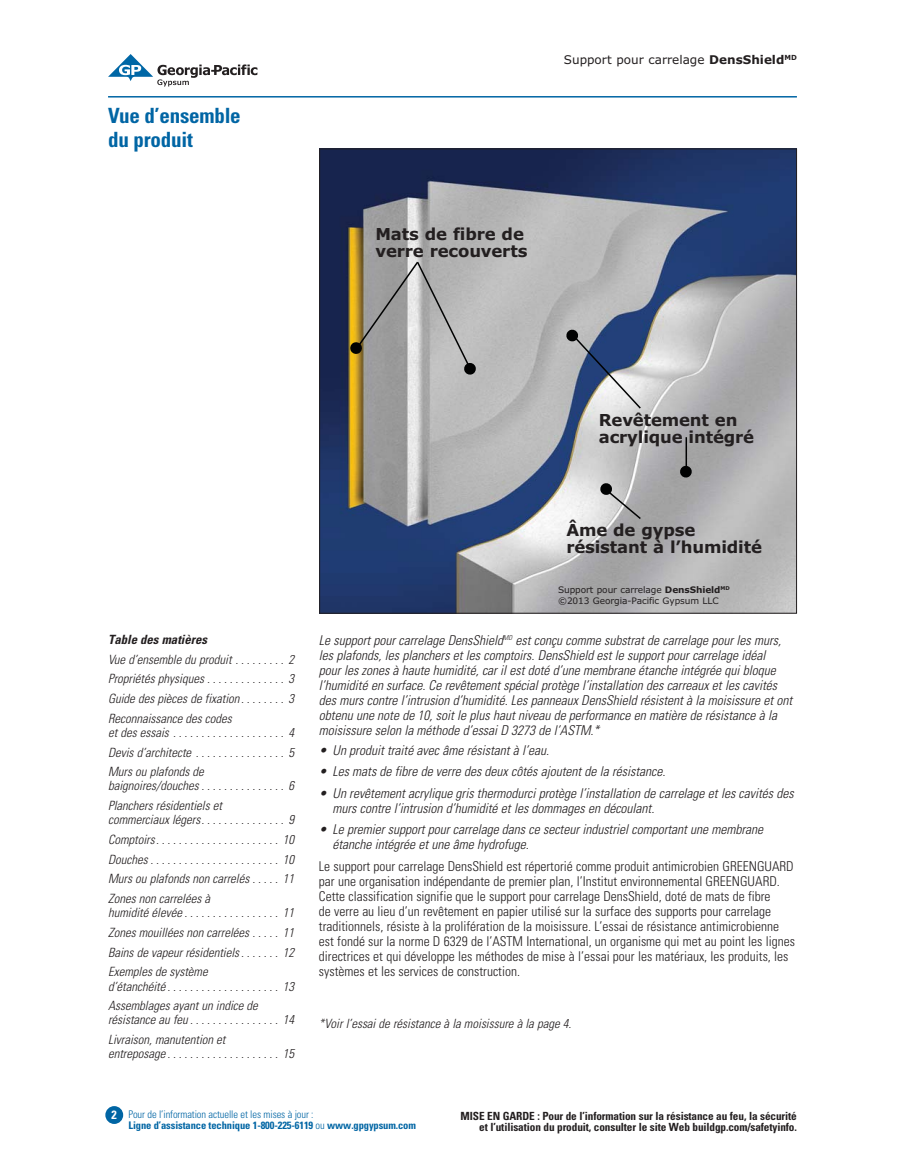
<style>
.page{position:relative;width:905px;height:1175px;background:#fff}
.page>*{position:absolute;margin:0;border:0;box-sizing:border-box;transform-origin:0 0}
.t1{font:700 condensed 21px/24px "Univers LT Std";letter-spacing:-.01em;color:#0065a4}
.t2{font:700 16.5px/17.2px "Verdana";letter-spacing:-.01em;color:#231f20}
.t3{font:italic 300 condensed 13.5px/15px "Univers LT Std";color:#231f20}
.t4{font:300 condensed 13.5px/15px "Univers LT Std";color:#231f20}
.t5{font:italic 300 condensed 12.75px/19.6px "Univers LT Std";color:#231f20;text-align:justify}
.t6{font:italic 700 condensed 12.75px "Univers LT Std";color:#231f20}
.t7{font:12px "Verdana";color:#231f20}
.t8{font:700 condensed 12px "Univers LT Std";color:#fff}
.t9{font:700 condensed 11.25px/11.2px "Univers LT Std";letter-spacing:-.01em;color:#231f20;text-align:right}
.t10{font:700 condensed 10.5px/11.2px "Univers LT Std";letter-spacing:-.01em;color:#0065a4}
.t11{font:9px/10.8px "Verdana";letter-spacing:-.01em;color:#231f20}
.s1{font-weight:700}
.s2{font-weight:300}
</style>
<div class="page">
<svg style="left:108px;top:54px;width:149px;height:32px"></svg>
<hr style="left:108px;top:96px;width:688px;height:2px;background:#0065a4">
<div style="left:106px;top:1106px;width:16px;height:17px;background:#0065a4;border-radius:50%"></div>
<div style="left:105px;top:1106px;width:18px;height:17px;border:2px solid #0065a4;border-radius:50%"></div>
<img style="left:321px;top:150px;width:474px;height:461px">
<svg style="left:349px;top:260px;width:127px;height:115px;background:#aca89c"></svg>
<svg style="left:599px;top:482px;width:43px;height:38px;background:#b0b0b1"></svg>
<hr style="left:685px;top:437px;width:2px;height:33px;background:#010202">
<svg style="left:679px;top:465px;width:13px;height:13px"></svg>
<svg style="left:565px;top:329px;width:77px;height:81px;background:#7b88a0"></svg>
<h1 class="t1" style="left:108px;top:105px;width:134px">Vue d’ensemble du produit</h1>
<p class="t7" style="left:564px;top:55px;width:234px">Support pour carrelage <span class="s1">DensShield</span><sup>MD</sup></p>
<p class="t2" style="left:375px;top:227px;width:153px">Mats de fibre de verre recouverts</p>
<p class="t2" style="left:598px;top:413px;width:157px">Revêtement en acrylique intégré</p>
<p class="t6" style="left:108px;top:633px;width:101px">Table des matières</p>
<p class="t5" style="left:108px;top:650px;width:188px">Vue d’ensemble du produit . . . . . . . . . 2<br>Propriétés physiques . . . . . . . . . . . . . . 3<br>Guide des pièces de fixation . . . . . . . . 3<br>Reconnaissance des codes</p>
<p class="t5" style="left:108px;top:723px;width:188px">et des essais . . . . . . . . . . . . . . . . . . . . 4<br>Devis d’architecte . . . . . . . . . . . . . . . . 5<br>Murs ou plafonds de</p>
<p class="t5" style="left:108px;top:777px;width:188px">baignoires/douches . . . . . . . . . . . . . . . 6<br>Planchers résidentiels et</p>
<p class="t5" style="left:108px;top:810px;width:188px">commerciaux légers. . . . . . . . . . . . . . . 9<br>Comptoirs. . . . . . . . . . . . . . . . . . . . . . 10<br>Douches . . . . . . . . . . . . . . . . . . . . . . . 10<br>Murs ou plafonds non carrelés . . . . . 11<br>Zones non carrelées à</p>
<p class="t5" style="left:108px;top:903px;width:188px">humidité élevée . . . . . . . . . . . . . . . . . 11<br>Zones mouillées non carrelées . . . . . 11<br>Bains de vapeur résidentiels . . . . . . . 12<br>Exemples de système</p>
<p class="t5" style="left:108px;top:977px;width:188px">d’étanchéité . . . . . . . . . . . . . . . . . . . . 13<br>Assemblages ayant un indice de</p>
<p class="t5" style="left:108px;top:1010px;width:188px">résistance au feu . . . . . . . . . . . . . . . . 14<br>Livraison, manutention et</p>
<p class="t5" style="left:108px;top:1044px;width:188px">entreposage . . . . . . . . . . . . . . . . . . . . 15</p>
<p class="t2" style="left:566px;top:523px;width:197px">Âme de gypse résistant à l’humidité</p>
<p class="t11" style="left:558px;top:586px;width:173px">Support pour carrelage <span class="s1">DensShield</span><sup>MD </sup>©2013 Georgia-Pacific Gypsum LLC</p>
<p class="t3" style="left:319px;top:633px;width:475px">Le support pour carrelage DensShield<sup>MD</sup> est conçu comme substrat de carrelage pour les murs, les plafonds, les planchers et les comptoirs. DensShield est le support pour carrelage idéal<br>pour les zones à haute humidité, car il est doté d’une membrane étanche intégrée qui bloque l’humidité en surface. Ce revêtement spécial protège l’installation des carreaux et les cavités des murs contre l’intrusion d’humidité. Les panneaux DensShield résistent à la moisissure et ont obtenu une note de 10, soit le plus haut niveau de performance en matière de résistance à la moisissure selon la méthode d’essai D 3273 de l’ASTM.*</p>
<p class="t3" style="left:319px;top:743px;width:231px">• Un produit traité avec âme résistant à l’eau.</p>
<p class="t3" style="left:319px;top:765px;width:348px">• Les mats de fibre de verre des deux côtés ajoutent de la résistance.</p>
<p class="t3" style="left:332px;top:786px;width:462px;text-indent:-14px">• Un revêtement acrylique gris thermodurci protège l’installation de carrelage et les cavités des murs contre l’intrusion d’humidité et les dommages en découlant.</p>
<p class="t3" style="left:332px;top:823px;width:432px;text-indent:-14px">• Le premier support pour carrelage dans ce secteur industriel comportant une membrane étanche intégrée et une âme hydrofuge.</p>
<p class="t4" style="left:319px;top:859px;width:477px">Le support pour carrelage DensShield est répertorié comme produit antimicrobien GREENGUARD par une organisation indépendante de premier plan, l’Institut environnemental GREENGUARD.<br>Cette classification signifie que le support pour carrelage DensShield, doté de mats de fibre<br>de verre au lieu d’un revêtement en papier utilisé sur la surface des supports pour carrelage traditionnels, résiste à la prolifération de la moisissure. L’essai de résistance antimicrobienne est fondé sur la norme D 6329 de l’ASTM International, un organisme qui met au point les lignes directrices et qui développe les méthodes de mise à l’essai pour les matériaux, les produits, les systèmes et les services de construction.</p>
<p class="t5" style="left:319px;top:1014px;width:254px">*Voir l’essai de résistance à la moisissure à la page 4.</p>
<p class="t8" style="left:112px;top:1109px;width:7px">2</p>
<p class="t10" style="left:128px;top:1109px;width:289px"><span class="s2">Pour de l’information actuelle et les mises à jour :<br></span>Ligne d’assistance technique 1-800-225-6119 <span class="s2">ou</span> www.gpgypsum.com</p>
<p class="t9" style="left:460px;top:1110px;width:338px">MISE EN GARDE : Pour de l’information sur la résistance au feu, la sécurité et l’utilisation du produit, consulter le site Web buildgp.com/safetyinfo.</p>
</div>
